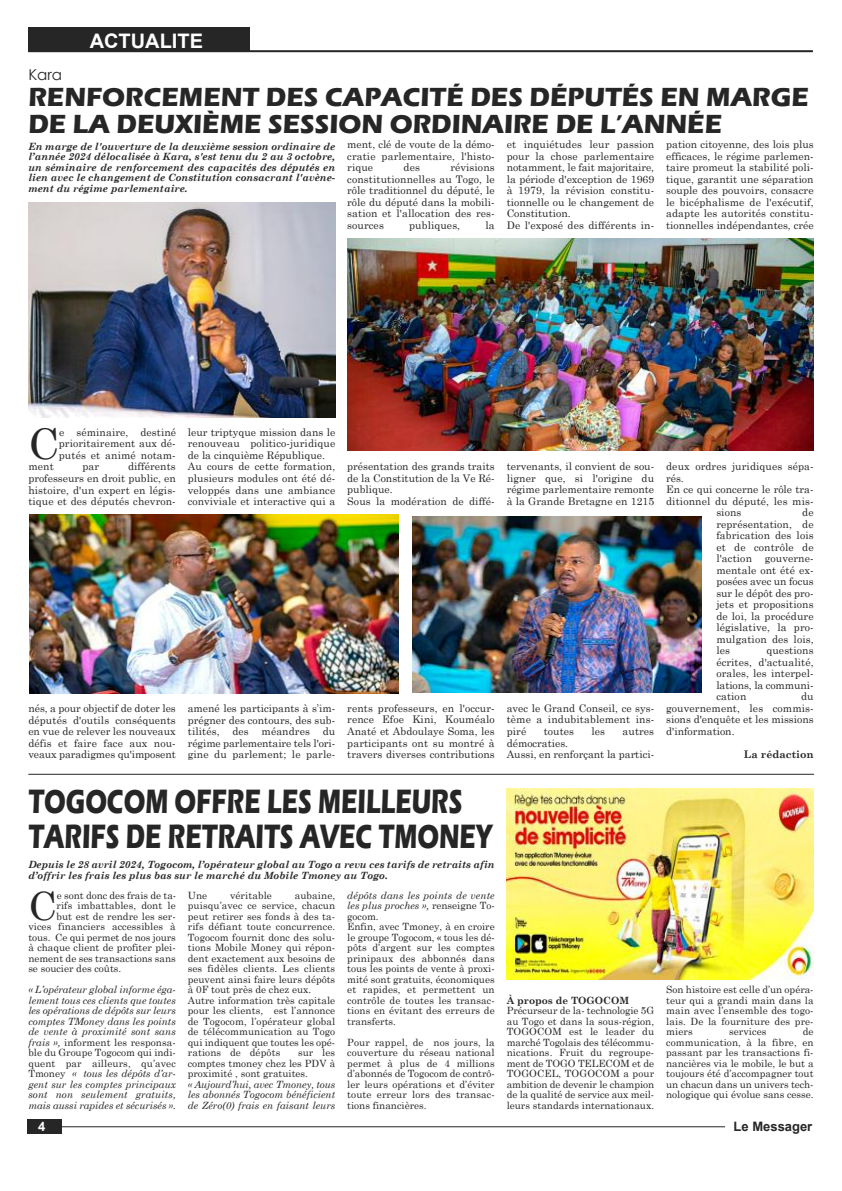
<style>
.page{position:relative;width:842px;height:1191px;background:#fff}
.page>*{position:absolute;margin:0;border:0;box-sizing:border-box;transform-origin:0 0}
.t1{font:42.3px "Century Schoolbook";color:#272627}
.t2{font:39.1px "Century Schoolbook";color:#272627}
.t3{font:700 34.8px/34.8px "Eras ITC";color:#272627;scale:.72 1}
.t4{font:700 27px/27px "Eras ITC";color:#272627}
.t5{font:700 20px "Arial";color:#fff}
.t6{font:15px "Century Gothic";color:#272627}
.t7{font:700 13px "Arial";color:#272627}
.t8{font:700 13px "Arial";color:#fff}
.t9{font:10.5px/11.5px "Century Schoolbook";letter-spacing:.01em;color:#272627;text-align:justify}
.t10{font:700 10.5px "Century Schoolbook";color:#272627}
.t11{font:10px/10.5px "Century Schoolbook";letter-spacing:.005em;color:#272627;text-align:justify}
.t12{font:italic 10px/10.5px "Century Schoolbook";color:#272627;text-align:justify}
.t13{font:italic 700 10px/10.5px "Century Schoolbook";color:#272627;text-align:justify}
.t14{font:700 10px "Century Schoolbook";color:#272627}
.s1{font-style:normal}
.s2{font-style:italic}
</style>
<div class="page">
<hr style="left:28px;top:50px;width:785px;height:2px;background:#272627">
<div style="left:28px;top:27px;width:222px;height:25px;background:#272627"></div>
<hr style="left:59px;top:1126px;width:666px;height:1px;background:#272627">
<div style="left:27px;top:1119px;width:35px;height:14px;background:#272627"></div>
<img style="left:507px;top:788px;width:307px;height:191px">
<hr style="left:28px;top:774px;width:786px;height:1px;background:#272627">
<img style="left:29px;top:515px;width:370px;height:179px">
<img style="left:347px;top:238px;width:466px;height:212px">
<img style="left:412px;top:516px;width:289px;height:176px">
<img style="left:28px;top:202px;width:307px;height:215px">
<h3 class="t5" style="left:90px;top:30px;width:115px">ACTUALITE</h3>
<h3 class="t6" style="left:28px;top:65px;width:35px">Kara</h3>
<h3 class="t4" style="left:28px;top:84px;width:782px">RENFORCEMENT DES CAPACITÉ DES DÉPUTÉS EN MARGE<br>DE LA DEUXIÈME SESSION ORDINAIRE DE L’ANNÉE</h3>
<p class="t13" style="left:28px;top:141px;width:308px">En marge de l'ouverture de la deuxième session ordinaire de l’année 2024 délocalisée à Kara, s'est tenu du 2 au 3 octobre, un séminaire de renforcement des capacités des députés en lien avec le changement de Constitution consacrant l'avène&shy;ment du régime parlementaire.</p>
<p class="t9" style="left:347px;top:138px;width:149px">ment, clé de voute de la démo&shy;cratie parlementaire, l'histo&shy;rique</p>
<p class="t9" style="left:507px;top:138px;width:149px;text-align:left">et inquiétudes leur passion pour la chose parlementaire notamment, le fait majoritaire, la période d'exception de 1969 à 1979, la révision constitu&shy;tionnelle ou le changement de<br>Constitution.<br>De l'exposé des différents in-</p>
<p class="t9" style="left:666px;top:138px;width:149px">pation citoyenne, des lois plus efficaces, le régime parlemen&shy;taire promeut la stabilité poli&shy;tique, garantit une séparation souple des pouvoirs, consacre le bicéphalisme de l'exécutif, adapte les autorités constitu&shy;tionnelles indépendantes, crée</p>
<p class="t9" style="left:347px;top:161px;width:149px;text-indent:103px">révisions constitutionnelles au Togo, le rôle traditionnel du député, le rôle du député dans la mobili&shy;sation et l'allocation des res&shy;sources</p>
<p class="t9" style="left:404px;top:161px;width:18px">des</p>
<p class="t9" style="left:409px;top:219px;width:53px">publiques,</p>
<p class="t9" style="left:485px;top:219px;width:11px">la</p>
<h1 class="t1" style="left:28px;top:417px;width:32px">C</h1>
<p class="t9" style="left:59px;top:426px;width:119px">e séminaire, destiné prioritairement aux dé&shy;putés et animé notam-</p>
<p class="t9" style="left:28px;top:461px;width:27px">ment</p>
<p class="t9" style="left:82px;top:461px;width:18px">par</p>
<p class="t9" style="left:28px;top:461px;width:149px;text-indent:100px">différents professeurs en droit public, en histoire, d'un expert en légis&shy;tique et des députés chevron-</p>
<p class="t9" style="left:188px;top:426px;width:149px;text-align:left">leur triptyque mission dans le renouveau politico-juridique de la cinquième République.<br>Au cours de cette formation, plusieurs modules ont été dé&shy;veloppés dans une ambiance conviviale et interactive qui a</p>
<p class="t9" style="left:347px;top:460px;width:149px;text-align:left">présentation des grands traits de la Constitution de la Ve Ré&shy;publique.<br>Sous la modération de diffé-</p>
<p class="t9" style="left:507px;top:460px;width:149px">tervenants, il convient de sou&shy;ligner que, si l'origine du régime parlementaire remonte à la Grande Bretagne en 1215</p>
<p class="t9" style="left:28px;top:702px;width:149px">nés, a pour objectif de doter les députés d'outils conséquents en vue de relever les nouveaux défis et faire face aux nou&shy;veaux paradigmes qu'imposent</p>
<p class="t9" style="left:188px;top:702px;width:149px">amené les participants à s’im&shy;prégner des contours, des sub&shy;tilités, des méandres du régime parlementaire tels l'ori&shy;gine du parlement; le parle-</p>
<p class="t9" style="left:347px;top:702px;width:149px">rents professeurs, en l'occur&shy;rence Efoe Kini, Kouméalo Anaté et Abdoulaye Soma, les participants ont su montré à travers diverses contributions</p>
<h3 class="t3" style="left:28px;top:784px;width:645px">TOGOCOM OFFRE LES MEILLEURS<br>TARIFS DE RETRAITS AVEC TMONEY</h3>
<p class="t13" style="left:28px;top:859px;width:468px">Depuis le 28 avril 2024, Togocom, l’opérateur global au Togo a revu ces tarifs de retraits afin d’offrir les frais les plus bas sur le marché du Mobile Tmoney au Togo.</p>
<h2 class="t2" style="left:28px;top:881px;width:30px">C</h2>
<p class="t11" style="left:57px;top:889px;width:121px">e sont donc des frais de ta-</p>
<p class="t11" style="left:56px;top:900px;width:121px">rifs imbattables, dont le</p>
<p class="t11" style="left:56px;top:910px;width:121px">but est de rendre les ser-</p>
<p class="t11" style="left:28px;top:921px;width:149px">vices financiers accessibles à</p>
<p class="t11" style="left:28px;top:931px;width:149px">tous. Ce qui permet de nos jours</p>
<p class="t11" style="left:28px;top:942px;width:149px">à chaque client de profiter plei-</p>
<p class="t11" style="left:28px;top:952px;width:149px">nement de ses transactions sans</p>
<p class="t11" style="left:28px;top:963px;width:94px">se soucier des coûts.</p>
<p class="t12" style="left:28px;top:984px;width:149px">« L’opérateur global informe éga&shy;lement tous ces clients que toutes les opérations de dépôts sur leurs comptes TMoney dans les points de vente à proximité sont sans frais », <span class="s1">informent les responsa&shy;ble du Groupe Togocom qui indi&shy;quent par ailleurs, qu’avec Tmoney</span> « tous les dépôts d’ar&shy;gent sur les comptes principaux sont non seulement gratuits, mais aussi rapides et sécurisés ».</p>
<p class="t11" style="left:188px;top:889px;width:21px">Une</p>
<p class="t11" style="left:230px;top:889px;width:43px">véritable</p>
<p class="t11" style="left:188px;top:889px;width:149px;text-align:left;text-indent:107px">aubaine, puisqu’avec ce service, chacun peut retirer ses fonds à des ta&shy;rifs défiant toute concurrence.<br>Togocom fournit donc des solu&shy;tions Mobile Money qui répon&shy;dent exactement aux besoins de ses fidèles clients. Les clients peuvent ainsi faire leurs dépôts à 0F tout près de chez eux.<br>Autre information très capitale pour les clients, est l’annonce de Togocom, l’opérateur global de télécommunication au Togo qui indiquent que toutes les opé&shy;rations de dépôts</p>
<p class="t11" style="left:188px;top:1047px;width:149px;text-indent:110px">sur les comptes tmoney chez les PDV à proximité , sont gratuites.</p>
<p class="t12" style="left:188px;top:1078px;width:149px">« Aujourd’hui, avec Tmoney, tous les abonnés Togocom bénéficient de Zéro(0) frais en faisant leurs</p>
<p class="t11" style="left:347px;top:889px;width:149px;text-align:left"><span class="s2">dépôts dans les points de vente les plus proches »,</span> renseigne To&shy;gocom.<br>Enfin, avec Tmoney, à en croire le groupe Togocom, « tous les dé&shy;pôts d’argent sur les comptes prinipaux des abbonnés dans tous les points de vente à proxi&shy;mité sont gratuits, économiques et rapides, et permettent un contrôle de toutes les transac&shy;tions en évitant des erreurs de transferts.</p>
<p class="t11" style="left:347px;top:1036px;width:149px">Pour rappel, de nos jours, la couverture du réseau national permet à plus de 4 millions d’abonnés de Togocom de contrô&shy;ler leurs opérations et d’éviter toute erreur lors des transac&shy;tions financières.</p>
<p class="t9" style="left:507px;top:702px;width:149px">avec le Grand Conseil, ce sys&shy;tème a indubitablement ins&shy;piré</p>
<p class="t9" style="left:544px;top:725px;width:32px">toutes</p>
<p class="t9" style="left:591px;top:725px;width:15px">les</p>
<p class="t9" style="left:622px;top:725px;width:33px">autres</p>
<p class="t9" style="left:507px;top:736px;width:149px">démocraties.<br>Aussi, en renforçant la partici-</p>
<p class="t14" style="left:507px;top:993px;width:124px">À propos de TOGOCOM</p>
<p class="t11" style="left:507px;top:1005px;width:149px">Précurseur de la- technologie 5G au Togo et dans la sous-région, TOGOCOM est le leader du marché Togolais des télécommu&shy;nications. Fruit du regroupe&shy;ment de TOGO TELECOM et de TOGOCEL, TOGOCOM a pour ambition de devenir le champion de la qualité de service aux meil&shy;leurs standards internationaux.</p>
<p class="t9" style="left:666px;top:460px;width:149px">deux ordres juridiques sépa-</p>
<p class="t9" style="left:666px;top:472px;width:19px">rés.</p>
<p class="t9" style="left:666px;top:483px;width:149px">En ce qui concerne le rôle tra-</p>
<p class="t9" style="left:666px;top:495px;width:149px">ditionnel du député, les mis-</p>
<p class="t9" style="left:716px;top:506px;width:27px">sions</p>
<p class="t9" style="left:716px;top:506px;width:99px;text-indent:86px">de représentation, de fabrication des lois et de contrôle de l'action gouverne&shy;mentale ont été ex&shy;posées avec un focus sur le dépôt des pro&shy;jets et propositions de loi, la procédure législative, la pro&shy;mulgation des lois, les</p>
<p class="t9" style="left:716px;top:644px;width:99px;text-indent:50px">questions écrites, d'actualité, orales, les interpel&shy;lations, la communi&shy;cation</p>
<p class="t9" style="left:666px;top:690px;width:149px;text-indent:135px">du gouvernement, les commis&shy;sions d'enquête et les missions d'information.</p>
<p class="t10" style="left:744px;top:747px;width:71px">La rédaction</p>
<p class="t11" style="left:666px;top:984px;width:149px">Son histoire est celle d’un opéra&shy;teur qui a grandi main dans la main avec l’ensemble des togo&shy;lais. De la fourniture des pre&shy;miers</p>
<p class="t11" style="left:666px;top:1026px;width:149px;text-indent:137px">de communication, à la fibre, en passant par les transactions fi&shy;nancières via le mobile, le but a toujours été d’accompagner tout un chacun dans un univers tech&shy;nologique qui évolue sans cesse.</p>
<p class="t11" style="left:729px;top:1026px;width:39px">services</p>
<p class="t8" style="left:38px;top:1118px;width:9px">4</p>
<p class="t7" style="left:734px;top:1119px;width:80px">Le Messager</p>
</div>
